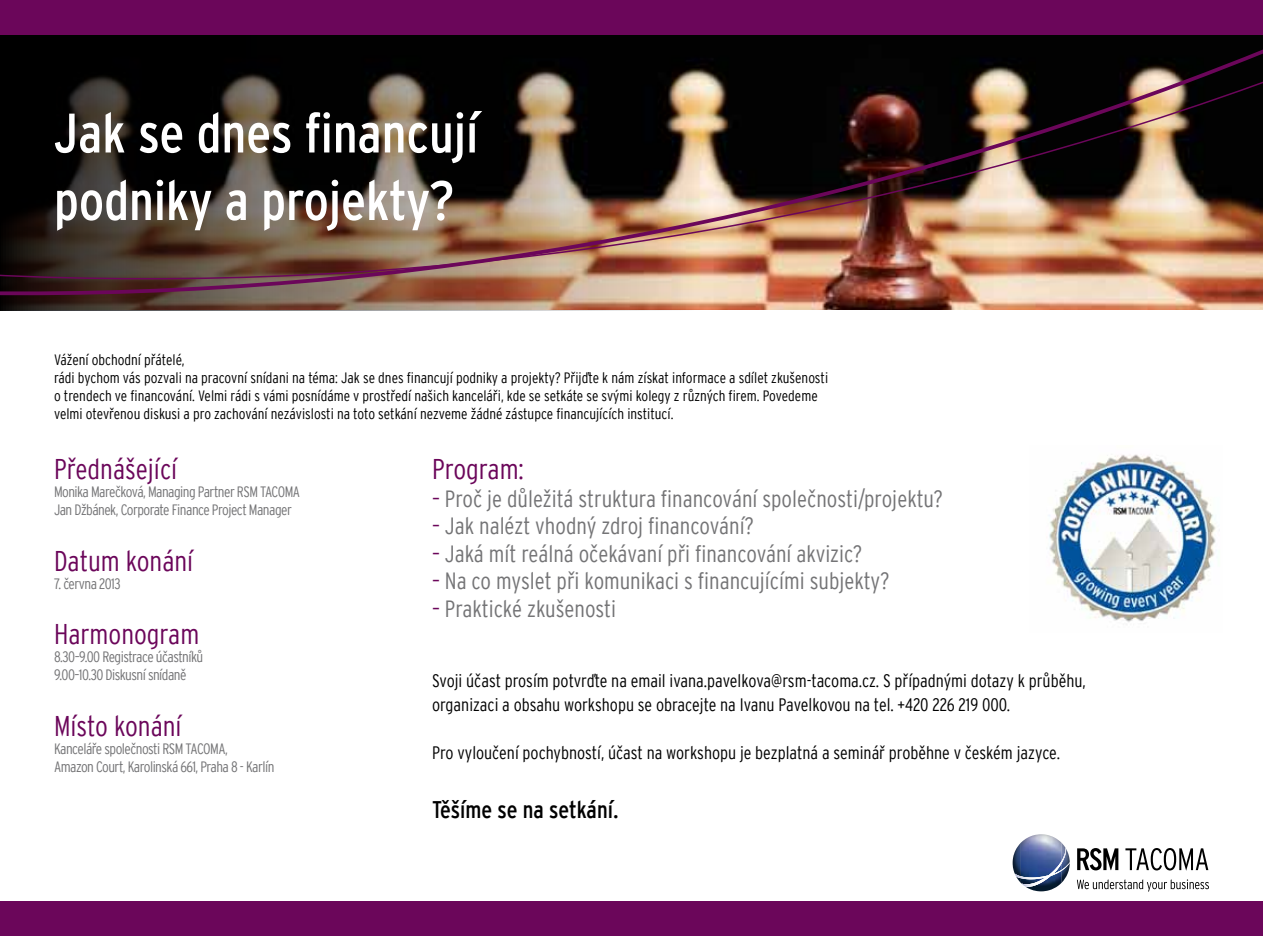
<style>
.page{position:relative;width:1263px;height:936px;background:#fff}
.page>*{position:absolute;margin:0;border:0;box-sizing:border-box;transform-origin:0 0}
.t1{font:condensed 55.5px/67.5px "Interstate";color:#fff}
.t2{font:300 condensed 28.5px "Interstate";color:#6b065a}
.t3{font:condensed 24px "Interstate";color:#000}
.t4{font:300 condensed 23.4px "Interstate";color:#747476}
.t5{font:300 condensed 18px/24px "Interstate";color:#000}
.t6{font:300 condensed 15px/18px "Interstate";color:#000}
.t7{font:300 condensed 15px/18px "Interstate";letter-spacing:-.035em;color:#747476}
.s1{color:#6b065a}
</style>
<div class="page">
<img style="left:0;top:0;width:1263px;height:311px">
<svg style="left:1012px;top:834px;width:58px;height:57px"></svg>
<svg style="left:1125px;top:848px;width:83px;height:22px"></svg>
<svg style="left:1077px;top:848px;width:41px;height:22px"></svg>
<svg style="left:1077px;top:879px;width:132px;height:12px"></svg>
<div style="left:0;top:901px;width:1263px;height:34px;background:#6b065a"></div>
<img style="left:1049px;top:454px;width:167px;height:168px">
<h1 class="t1" style="left:54px;top:97px;width:426px">Jak se dnes financují podniky a projekty?</h1>
<p class="t6" style="left:54px;top:350px;width:776px">Vážení obchodní přátelé,<br>rádi bychom vás pozvali na pracovní snídani na téma: Jak se dnes financují podniky a projekty? Přijďte k nám získat informace a sdílet zkušenosti o trendech ve financování. Velmi rádi s vámi posnídáme v prostředí našich kanceláři, kde se setkáte se svými kolegy z různých firem. Povedeme velmi otevřenou diskusi a pro zachování nezávislosti na toto setkání nezveme žádné zástupce financujících institucí.</p>
<h2 class="t2" style="left:54px;top:452px;width:125px">Přednášející</h2>
<p class="t7" style="left:54px;top:482px;width:248px">Monika Marečková, Managing Partner RSM TACOMA<br>Jan Džbánek, Corporate Finance Project Manager</p>
<h2 class="t2" style="left:54px;top:543px;width:141px">Datum konání</h2>
<p class="t7" style="left:54px;top:574px;width:68px">7. června 2013</p>
<h2 class="t2" style="left:54px;top:617px;width:147px">Harmonogram</h2>
<p class="t7" style="left:54px;top:647px;width:151px">8.30–9.00 Registrace účastníků<br>9.00–10.30 Diskusní snídaně</p>
<h2 class="t2" style="left:54px;top:708px;width:129px">Místo konání</h2>
<p class="t7" style="left:54px;top:739px;width:222px">Kanceláře společnosti RSM TACOMA,<br>Amazon Court, Karolinská 661, Praha 8 - Karlín</p>
<h2 class="t2" style="left:432px;top:452px;width:93px">Program:</h2>
<h3 class="t4" style="left:432px;top:484px;width:512px"><span class="s1">–</span> Proč je důležitá struktura financování společnosti/projektu?</h3>
<h3 class="t4" style="left:432px;top:512px;width:323px"><span class="s1">–</span> Jak nalézt vhodný zdroj financování?</h3>
<h3 class="t4" style="left:432px;top:539px;width:432px"><span class="s1">–</span> Jaká mít reálná očekávaní při financování akvizic?</h3>
<h3 class="t4" style="left:432px;top:567px;width:459px"><span class="s1">–</span> Na co myslet při komunikaci s financujícími subjekty?</h3>
<h3 class="t4" style="left:432px;top:594px;width:185px"><span class="s1">–</span> Praktické zkušenosti</h3>
<p class="t5" style="left:432px;top:668px;width:655px">Svoji účast prosím potvrďte na email ivana.pavelkova@rsm-tacoma.cz. S případnými dotazy k průběhu, organizaci a obsahu workshopu se obracejte na Ivanu Pavelkovou na tel. +420 226 219 000.</p>
<p class="t5" style="left:432px;top:740px;width:629px">Pro vyloučení pochybností, účast na workshopu je bezplatná a seminář proběhne v českém jazyce.</p>
<h3 class="t3" style="left:432px;top:794px;width:188px">Těšíme se na setkání.</h3>
</div>
